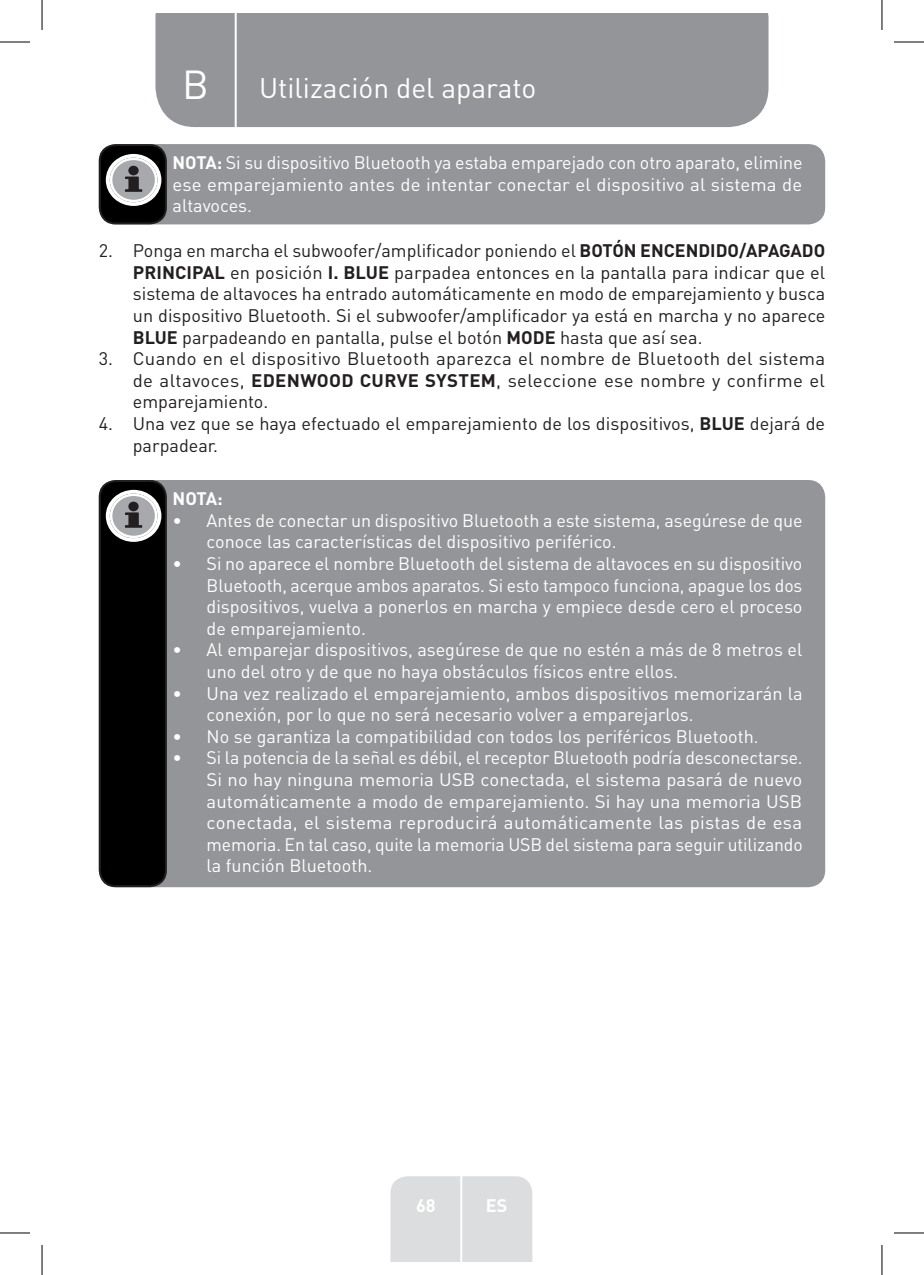
<style>
.page{position:relative;width:924px;height:1275px;background:#fff}
.page>*{position:absolute;margin:0;border:0;box-sizing:border-box;transform-origin:0 0}
.t1{font:40px "DIN Pro";color:#fff}
.TitreGauche__gabarit{font:28px "DIN Pro";color:#fff}
.White_Text{font:18px/21.6px "DIN Pro";color:#fff;text-align:justify}
.t2{font:18px/21.6px "DIN Pro";color:#231f20;text-align:justify}
.White_Text-2{font:700 18px "DIN Pro";color:#fff}
.s1{font-weight:700}
</style>
<div class="page">
<div style="left:155px;top:14px;width:613px;height:113px;background:#939598"></div>
<div style="left:390px;top:1176px;width:142px;height:85px;background:#dcdddf"></div>
<hr style="left:460px;top:1153px;width:2px;height:108px;background:#fff">
<hr style="left:234px;top:14px;width:2px;height:116px;background:#fff">
<div style="left:99px;top:144px;width:725px;height:80px;background:#939598;border-radius:17px"></div>
<div style="left:100px;top:145px;width:66px;height:78px;background:#000;border-radius:16px"></div>
<div style="left:99px;top:144px;width:68px;height:80px;border:2px solid #231f20;border-radius:16px"></div>
<svg style="left:106px;top:154px;width:55px;height:52px"></svg>
<div style="left:128px;top:166px;width:11px;height:9px;background:#231f20;border-radius:50%"></div>
<div style="left:99px;top:480px;width:725px;height:407px;background:#939598;border-radius:17px"></div>
<div style="left:100px;top:481px;width:66px;height:405px;background:#000;border-radius:16px"></div>
<div style="left:99px;top:480px;width:68px;height:407px;border:2px solid #231f20;border-radius:16px"></div>
<svg style="left:106px;top:490px;width:55px;height:52px"></svg>
<div style="left:128px;top:501px;width:11px;height:10px;background:#231f20;border-radius:50%"></div>
<hr style="left:0;top:42px;width:30px;height:1px;background:#000">
<hr style="left:893px;top:42px;width:30px;height:1px;background:#000">
<hr style="left:0;top:1232px;width:30px;height:1px;background:#000">
<hr style="left:893px;top:1232px;width:30px;height:1px;background:#000">
<hr style="left:42px;top:0;width:1px;height:30px;background:#000">
<hr style="left:42px;top:1245px;width:1px;height:30px;background:#000">
<hr style="left:881px;top:0;width:1px;height:30px;background:#000">
<hr style="left:881px;top:1245px;width:1px;height:30px;background:#000">
<p class="t1" style="left:182px;top:57px;width:28px">B</p>
<p class="TitreGauche__gabarit" style="left:259px;top:69px;width:279px">Utilización del aparato</p>
<p class="White_Text" style="left:172px;top:151px;width:631px"><span class="s1">NOTA:</span> Si su dispositivo Bluetooth ya estaba emparejado con otro aparato, elimine ese emparejamiento antes de intentar conectar el dispositivo al sistema de altavoces.</p>
<p class="t2" style="left:133px;top:239px;width:693px;text-indent:-34px">2. Ponga en marcha el subwoofer/amplificador poniendo el <span class="s1">BOTÓN ENCENDIDO/APAGADO PRINCIPAL</span> en posición <span class="s1">I. BLUE</span> parpadea entonces en la pantalla para indicar que el sistema de altavoces ha entrado automáticamente en modo de emparejamiento y busca un dispositivo Bluetooth. Si el subwoofer/amplificador ya está en marcha y no aparece <span class="s1">BLUE</span> parpadeando en pantalla, pulse el botón <span class="s1">MODE</span> hasta que así sea.</p>
<p class="t2" style="left:133px;top:347px;width:693px;text-indent:-34px">3. Cuando en el dispositivo Bluetooth aparezca el nombre de Bluetooth del sistema de altavoces, <span class="s1">EDENWOOD CURVE SYSTEM</span>, seleccione ese nombre y confirme el emparejamiento.</p>
<p class="t2" style="left:133px;top:412px;width:693px;text-indent:-34px">4. Una vez que se haya efectuado el emparejamiento de los dispositivos, <span class="s1">BLUE</span> dejará de parpadear.</p>
<p class="White_Text-2" style="left:172px;top:486px;width:52px">NOTA:</p>
<p class="White_Text" style="left:206px;top:509px;width:597px;text-indent:-34px">• Antes de conectar un dispositivo Bluetooth a este sistema, asegúrese de que conoce las características del dispositivo periférico.</p>
<p class="White_Text" style="left:206px;top:552px;width:597px;text-indent:-34px">• Si no aparece el nombre Bluetooth del sistema de altavoces en su dispositivo Bluetooth, acerque ambos aparatos. Si esto tampoco funciona, apague los dos dispositivos, vuelva a ponerlos en marcha y empiece desde cero el proceso de emparejamiento.</p>
<p class="White_Text" style="left:206px;top:638px;width:597px;text-indent:-34px">• Al emparejar dispositivos, asegúrese de que no estén a más de 8 metros el uno del otro y de que no haya obstáculos físicos entre ellos.</p>
<p class="White_Text" style="left:206px;top:681px;width:597px;text-indent:-34px">• Una vez realizado el emparejamiento, ambos dispositivos memorizarán la conexión, por lo que no será necesario volver a emparejarlos.</p>
<p class="White_Text" style="left:172px;top:725px;width:587px">• No se garantiza la compatibilidad con todos los periféricos Bluetooth.</p>
<p class="White_Text" style="left:206px;top:746px;width:597px;text-indent:-34px">• Si la potencia de la señal es débil, el receptor Bluetooth podría desconectarse.<br>Si no hay ninguna memoria USB conectada, el sistema pasará de nuevo automáticamente a modo de emparejamiento. Si hay una memoria USB conectada, el sistema reproducirá automáticamente las pistas de esa memoria. En tal caso, quite la memoria USB del sistema para seguir utilizando la función Bluetooth.</p>
<p class="White_Text-2" style="left:416px;top:1192px;width:21px">68</p>
<p class="White_Text-2" style="left:485px;top:1192px;width:23px">ES</p>
</div>
